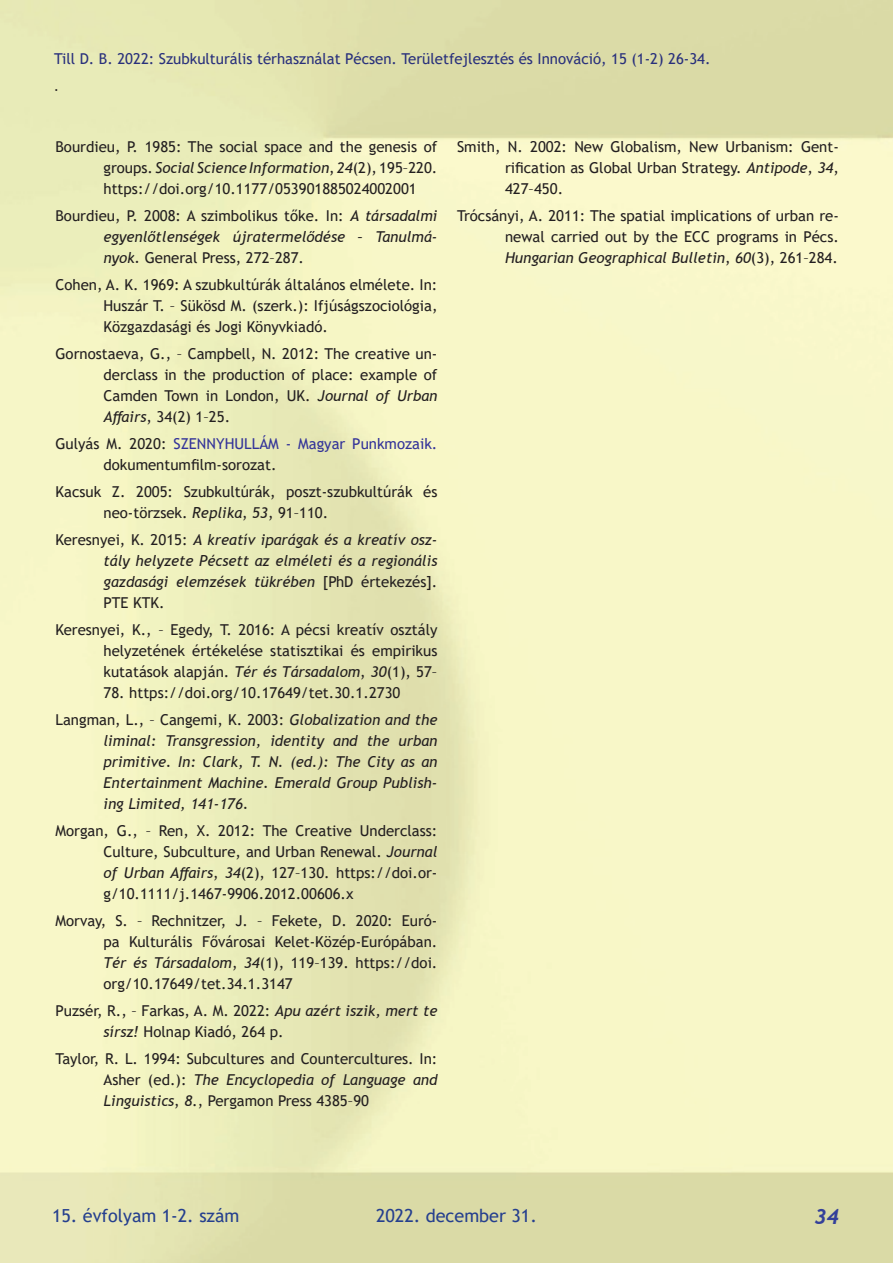
<style>
.page{position:relative;width:893px;height:1263px;background:#fff}
.page>*{position:absolute;margin:0;border:0;box-sizing:border-box;transform-origin:0 0}
.t1{font:italic 700 21px "Trebuchet";color:#34409a}
.t2{font:18px "Trebuchet MS";color:#253f8e}
.t3{font:18px "Times New Roman";color:#231f20}
.irodalom{font:15px/21px "Trebuchet MS";color:#231f20;text-align:justify}
.irodalom-2{font:italic 15px/21px "Trebuchet MS";color:#231f20;text-align:justify}
.fejlécben_a_cím{font:15px "Trebuchet MS";color:#29307c}
.s1{font-style:italic}
.s2{color:#339}
.s3{font-style:normal}
.s4{font-family:"Lucida Bright";font-weight:400;font-style:normal;font-size:18px;color:#231f20}
</style>
<div class="page">
<p class="fejlécben_a_cím" style="left:54px;top:49px;width:658px">Till D. B. 2022: Szubkulturális térhasználat Pécsen. Területfejlesztés és Innováció, 15 (1-2) 26-34.</p>
<p class="t3" style="left:54px;top:72px;width:6px">.</p>
<p class="irodalom" style="left:104px;top:136px;width:335px;text-indent:-48px">Bourdieu, P. 1985: The social space and the genesis of groups. <span class="s1">Social Science Information</span>, <span class="s1">24</span>(2), 195–220. https://doi.org/10.1177/053901885024002001</p>
<p class="irodalom" style="left:104px;top:205px;width:335px;text-indent:-48px">Bourdieu, P. 2008: A szimbolikus tőke. In: <span class="s1">A társadalmi egyenlőtlenségek újratermelődése – Tanulmá&shy;nyok.</span> General Press, 272–287.</p>
<p class="irodalom" style="left:104px;top:274px;width:335px;text-indent:-48px">Cohen, A. K. 1969: A szubkultúrák általános elmélete. In:<br>Huszár T. – Sükösd M. (szerk.): Ifjúságszociológia, Közgazdasági és Jogi Könyvkiadó.</p>
<p class="irodalom" style="left:104px;top:343px;width:335px;text-indent:-48px">Gornostaeva, G., – Campbell, N. 2012: The creative un&shy;derclass in the production of place: example of Camden Town in London, UK. <span class="s1">Journal of Urban Affairs</span>, 34(2) 1–25.</p>
<p class="irodalom" style="left:104px;top:433px;width:335px;text-indent:-48px">Gulyás M. 2020: <span class="s2">SZENNYHULLÁM - Magyar Punkmozaik. </span>dokumentumfilm-sorozat.</p>
<p class="irodalom" style="left:104px;top:481px;width:335px;text-indent:-48px">Kacsuk Z. 2005: Szubkultúrák, poszt-szubkultúrák és neo-törzsek. <span class="s1">Replika</span>, <span class="s1">53</span>, 91–110.</p>
<p class="irodalom-2" style="left:104px;top:529px;width:335px;text-indent:-48px"><span class="s3">Keresnyei, K. 2015:</span> A kreatív iparágak és a kreatív osz&shy;tály helyzete Pécsett az elméleti és a regionális gazdasági elemzések tükrében <span class="s3">[PhD értekezés].<br>PTE KTK.</span></p>
<p class="irodalom" style="left:104px;top:619px;width:335px;text-indent:-48px">Keresnyei, K., – Egedy, T. 2016: A pécsi kreatív osztály helyzetének értékelése statisztikai és empirikus kutatások alapján. <span class="s1">Tér és Társadalom</span>, <span class="s1">30</span>(1), 57–</p>
<p class="irodalom" style="left:104px;top:682px;width:298px">78. https://doi.org/10.17649/tet.30.1.2730</p>
<p class="irodalom-2" style="left:104px;top:709px;width:335px;text-indent:-48px"><span class="s3">Langman, L., – Cangemi, K. 2003:</span> Globalization and the liminal: Transgression, identity and the urban primitive. In: Clark, T. N. (ed.): The City as an Entertainment Machine. Emerald Group Publish&shy;ing Limited, 141-176.</p>
<p class="irodalom" style="left:104px;top:820px;width:335px;text-indent:-48px">Morgan, G., – Ren, X. 2012: The Creative Underclass:<br>Culture, Subculture, and Urban Renewal. <span class="s1">Journal of Urban Affairs</span>, <span class="s1">34</span>(2), 127–130. https://doi.or&shy;g/10.1111/j.1467-9906.2012.00606.x</p>
<p class="irodalom" style="left:104px;top:910px;width:335px;text-indent:-48px">Morvay, S. – Rechnitzer, J. – Fekete, D. 2020: Euró&shy;pa Kulturális Fővárosai Kelet-Közép-Európában.<br><span class="s1">Tér és Társadalom</span>, <span class="s1">34</span>(1), 119–139. https://doi. org/10.17649/tet.34.1.3147</p>
<p class="irodalom" style="left:104px;top:1000px;width:335px;text-indent:-48px">Puzsér, R., – Farkas, A. M. 2022: <span class="s1">Apu azért iszik, mert te sírsz!</span> Holnap Kiadó, 264 p.</p>
<p class="irodalom" style="left:104px;top:1048px;width:335px;text-indent:-48px">Taylor, R. L. 1994: Subcultures and Countercultures. In:<br>Asher (ed.): <span class="s1">The Encyclopedia of Language and Linguistics</span>, <span class="s1">8</span>., Pergamon Press 4385–90</p>
<p class="irodalom" style="left:505px;top:136px;width:335px;text-indent:-48px">Smith, N. 2002: New Globalism, New Urbanism: Gent&shy;rification as Global Urban Strategy. <span class="s1">Antipode</span>, <span class="s1">34</span>, 427–450.</p>
<p class="irodalom" style="left:505px;top:205px;width:335px;text-indent:-48px">Trócsányi, A. 2011: The spatial implications of urban re&shy;newal carried out by the ECC programs in Pécs.<br><span class="s1">Hungarian Geographical Bulletin</span>, <span class="s1">60</span>(3), 261–284.</p>
<p class="t2" style="left:52px;top:1204px;width:189px">15. évfolyam 1-2. szám</p>
<p class="t2" style="left:376px;top:1204px;width:162px">2022. december 31.</p>
<h1 class="t1" style="left:814px;top:1204px;width:26px">34<span class="s4">34</span></h1>
</div>
